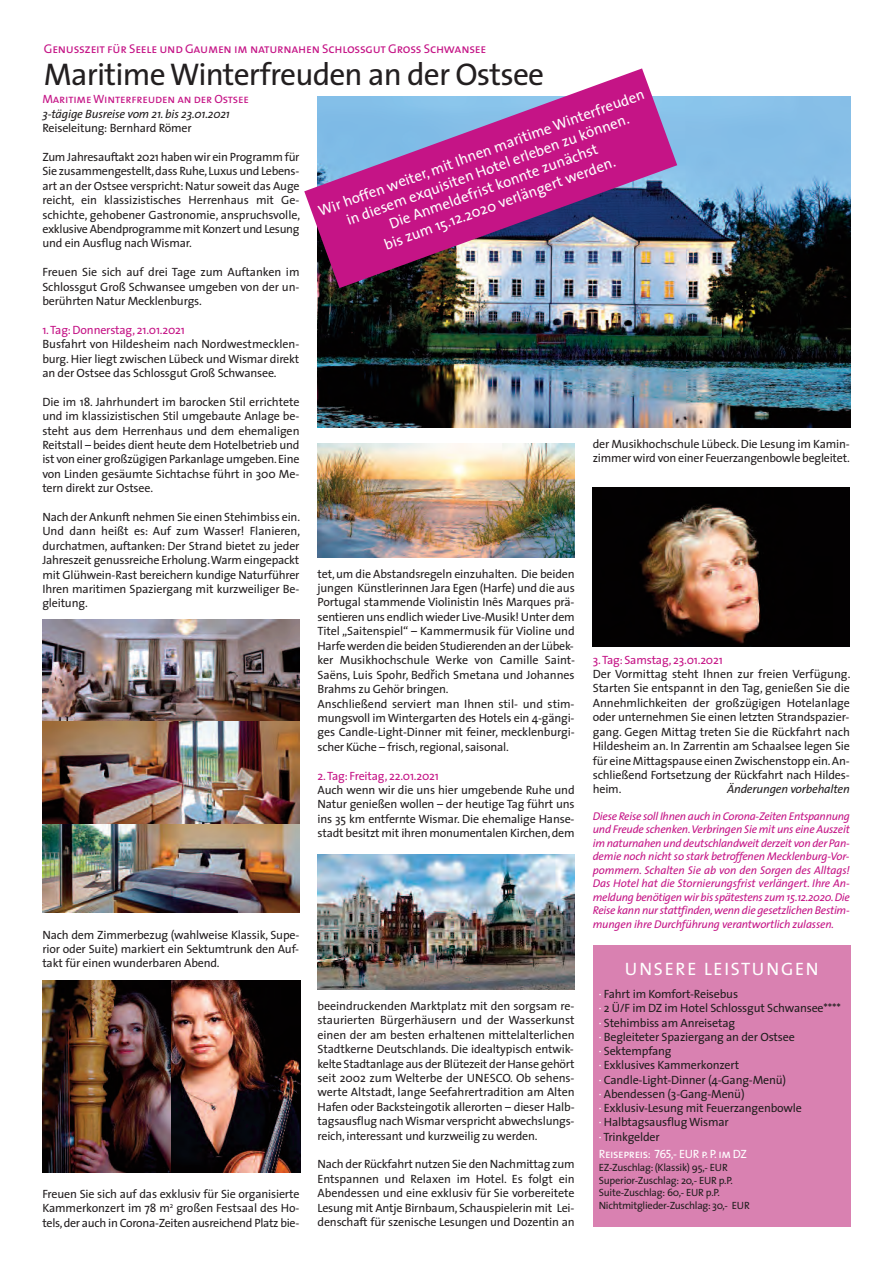
<style>
.page{position:relative;width:893px;height:1263px;background:#fff}
.page>*{position:absolute;margin:0;border:0;box-sizing:border-box;transform-origin:0 0}
.t1{font:31.5px "The Sans";letter-spacing:-.025em;color:#231f20}
.t2{font:18px "The Sans Caps";letter-spacing:.1em;color:#fff}
.t3{font:15px/18px "The Sans";color:#fff;text-align:center}
.t4{font:12.75px "The Sans Caps";letter-spacing:-.02em;color:#c51486}
.t5{font:12px/14.4px "The Sans";letter-spacing:-.015em;color:#231f20;text-align:justify}
.t6{font:12px "The Sans";letter-spacing:-.015em;color:#c51486}
.t7{font:italic 12px "The Sans";letter-spacing:-.015em;color:#231f20}
.t8{font:12px "The Sans Caps";letter-spacing:-.015em;color:#c51486}
.t9{font:12px "The Sans Caps";letter-spacing:-.03em;color:#fff}
.t10{font:italic 11.25px/13.5px "The Sans";letter-spacing:-.015em;color:#c51486;text-align:justify}
.t11{font:10.5px/12.8px "The Sans";letter-spacing:-.025em;color:#231f20}
.s1{font-family:"Tahoma"}
.s2{color:#fff}
</style>
<div class="page">
<img style="left:318px;top:97px;width:532px;height:331px">
<div style="left:593px;top:945px;width:257px;height:281px;background:#d981b1"></div>
<img style="left:42px;top:620px;width:258px;height:101px">
<img style="left:42px;top:721px;width:258px;height:191px">
<img style="left:43px;top:824px;width:257px;height:88px">
<img style="left:592px;top:488px;width:258px;height:158px">
<img style="left:318px;top:854px;width:257px;height:136px">
<img style="left:43px;top:980px;width:129px;height:192px">
<img style="left:172px;top:980px;width:129px;height:192px">
<img style="left:318px;top:444px;width:257px;height:113px">
<img style="left:304px;top:68px;width:373px;height:220px">
<p class="t4" style="left:44px;top:45px;width:444px">Genusszeit für Seele und Gaumen im naturnahen Schlossgut Gross Schwansee</p>
<h1 class="t1" style="left:44px;top:62px;width:502px">Maritime Winterfreuden an der Ostsee</h1>
<p class="t8" style="left:42px;top:95px;width:208px">Maritime Winterfreuden an der Ostsee</p>
<p class="t7" style="left:42px;top:109px;width:189px">3-tägige Busreise vom 21. bis 23.01.2021</p>
<p class="t5" style="left:42px;top:122px;width:151px">Reiseleitung: Bernhard Römer</p>
<p class="t5" style="left:42px;top:151px;width:259px">Zum Jahresauftakt 2021 haben wir ein Programm für Sie zusammengestellt, dass Ruhe, Luxus und Lebens&shy;art an der Ostsee verspricht: Natur soweit das Auge reicht, ein klassizistisches Herrenhaus mit Ge&shy;schichte, gehobener Gastronomie, anspruchsvolle, exklusive Abendprogramme mit Konzert und Lesung und ein Ausflug nach Wismar.</p>
<p class="t5" style="left:42px;top:266px;width:259px">Freuen Sie sich auf drei Tage zum Auftanken im Schlossgut Groß Schwansee umgeben von der un&shy;berührten Natur Mecklenburgs.</p>
<p class="t6" style="left:42px;top:325px;width:144px">1. Tag: Donnerstag, 21.01.2021</p>
<p class="t5" style="left:42px;top:338px;width:258px">Busfahrt von Hildesheim nach Nordwestmecklen&shy;burg. Hier liegt zwischen Lübeck und Wismar direkt an der Ostsee das Schlossgut Groß Schwansee.</p>
<p class="t5" style="left:42px;top:396px;width:259px">Die im 18. Jahrhundert im barocken Stil errichtete und im klassizistischen Stil umgebaute Anlage be&shy;steht aus dem Herrenhaus und dem ehemaligen Reitstall – beides dient heute dem Hotelbetrieb und ist von einer großzügigen Parkanlage umgeben. Eine von Linden gesäumte Sichtachse führt in 300 Me&shy;tern direkt zur Ostsee.</p>
<p class="t5" style="left:42px;top:511px;width:259px">Nach der Ankunft nehmen Sie einen Stehimbiss ein.<br>Und dann heißt es: Auf zum Wasser! Flanieren, durchatmen, auftanken: Der Strand bietet zu jeder Jahreszeit genussreiche Erholung. Warm eingepackt mit Glühwein-Rast bereichern kundige Naturführer Ihren maritimen Spaziergang mit kurzweiliger Be&shy;gleitung.</p>
<p class="t5" style="left:42px;top:928px;width:258px">Nach dem Zimmerbezug (wahlweise Klassik, Supe&shy;rior oder Suite) markiert ein Sektumtrunk den Auf&shy;takt für einen wunderbaren Abend.</p>
<p class="t5" style="left:42px;top:1188px;width:259px">Freuen Sie sich auf das exklusiv für Sie organisierte Kammerkonzert im 78 m<sup>2</sup> großen Festsaal des Ho&shy;tels, der auch in Corona-Zeiten ausreichend Platz bie-</p>
<p class="t3" style="left:316px;top:205px;width:347px;rotate:-20deg">Wir hoffen weiter, mit Ihnen maritime Winterfreuden in diesem exquisiten Hotel erleben zu können.<br>Die Anmeldefrist konnte zunächst<br>bis zum 15.12.2020 verlängert werden.</p>
<p class="t5" style="left:593px;top:438px;width:259px">der Musikhochschule Lübeck. Die Lesung im Kamin&shy;zimmer wird von einer Feuerzangenbowle begleitet.</p>
<p class="t5" style="left:318px;top:567px;width:259px;text-align:left">tet, um die Abstandsregeln einzuhalten. Die beiden jungen Künstlerinnen Jara Egen (Harfe) und die aus Portugal stammende Violinistin Inês Marques prä&shy;sentieren uns endlich wieder Live-Musik! Unter dem Titel „Saitenspiel“ – Kammermusik für Violine und Harfe werden die beiden Studierenden an der Lübek&shy;ker Musikhochschule Werke von Camille Saint-Saëns, Luis Spohr, Bed<span class="s1">ř</span>ich Smetana und Johannes Brahms zu Gehör bringen.<br>Anschließend serviert man Ihnen stil- und stim&shy;mungsvoll im Wintergarten des Hotels ein 4-gängi&shy;ges Candle-Light-Dinner mit feiner, mecklenburgi&shy;scher Küche – frisch, regional, saisonal.</p>
<p class="t6" style="left:318px;top:771px;width:123px">2. Tag: Freitag, 22.01.2021</p>
<p class="t5" style="left:318px;top:784px;width:259px">Auch wenn wir die uns hier umgebende Ruhe und Natur genießen wollen – der heutige Tag führt uns ins 35 km entfernte Wismar. Die ehemalige Hanse&shy;stadt besitzt mit ihren monumentalen Kirchen, dem</p>
<p class="t5" style="left:318px;top:1000px;width:259px">beeindruckenden Marktplatz mit den sorgsam re&shy;staurierten Bürgerhäusern und der Wasserkunst einen der am besten erhaltenen mittelalterlichen Stadtkerne Deutschlands. Die idealtypisch entwik&shy;kelte Stadtanlage aus der Blütezeit der Hanse gehört seit 2002 zum Welterbe der UNESCO. Ob sehens&shy;werte Altstadt, lange Seefahrertradition am Alten Hafen oder Backsteingotik allerorten – dieser Halb&shy;tagsausflug nach Wismar verspricht abwechslungs&shy;reich, interessant und kurzweilig zu werden.</p>
<p class="t5" style="left:318px;top:1158px;width:259px">Nach der Rückfahrt nutzen Sie den Nachmittag zum Entspannen und Relaxen im Hotel. Es folgt ein Abendessen und eine exklusiv für Sie vorbereitete Lesung mit Antje Birnbaum, Schauspielerin mit Lei&shy;denschaft für szenische Lesungen und Dozentin an</p>
<p class="t6" style="left:593px;top:655px;width:132px">3. Tag: Samstag, 23.01.2021</p>
<p class="t5" style="left:593px;top:668px;width:259px">Der Vormittag steht Ihnen zur freien Verfügung.<br>Starten Sie entspannt in den Tag, genießen Sie die Annehmlichkeiten der großzügigen Hotelanlage oder unternehmen Sie einen letzten Strandspazier&shy;gang. Gegen Mittag treten Sie die Rückfahrt nach Hildesheim an. In Zarrentin am Schaalsee legen Sie für eine Mittagspause einen Zwischenstopp ein. An&shy;schließend Fortsetzung der Rückfahrt nach Hildes&shy;heim.</p>
<p class="t7" style="left:727px;top:784px;width:124px">Änderungen vorbehalten</p>
<p class="t10" style="left:593px;top:810px;width:259px">Diese Reise soll Ihnen auch in Corona-Zeiten Entspannung und Freude schenken. Verbringen Sie mit uns eine Auszeit im naturnahen und deutschlandweit derzeit von der Pan&shy;demie noch nicht so stark betroffenen Mecklenburg-Vor&shy;pommern. Schalten Sie ab von den Sorgen des Alltags!<br>Das Hotel hat die Stornierungsfrist verlängert. Ihre An&shy;meldung benötigen wir bis spätestens zum 15.12.2020. Die Reise kann nur stattfinden, wenn die gesetzlichen Bestim&shy;mungen ihre Durchführung verantwortlich zulassen.</p>
<h2 class="t2" style="left:625px;top:963px;width:195px">UNSERE LEISTUNGEN</h2>
<p class="t5" style="left:599px;top:988px;width:244px;text-align:left"><span class="s2">·</span> Fahrt im Komfort-Reisebus<br><span class="s2">·</span> 2 Ü/F im DZ im Hotel Schlossgut Schwansee**** <span class="s2">·</span> Stehimbiss am Anreisetag<br><span class="s2">·</span> Begleiteter Spaziergang an der Ostsee<br><span class="s2">·</span> Sektempfang<br><span class="s2">·</span> Exklusives Kammerkonzert<br><span class="s2">·</span> Candle-Light-Dinner (4-Gang-Menü)<br><span class="s2">·</span> Abendessen (3-Gang-Menü)<br><span class="s2">·</span> Exklusiv-Lesung mit Feuerzangenbowle<br><span class="s2">·</span> Halbtagsausflug Wismar<br><span class="s2">·</span> Trinkgelder</p>
<p class="t9" style="left:599px;top:1150px;width:150px">Reisepreis: 765,- EUR p. P. im DZ</p>
<p class="t11" style="left:599px;top:1162px;width:153px">EZ-Zuschlag: (Klassik) 95,- EUR Superior-Zuschlag: 20,- EUR p.P.<br>Suite-Zuschlag: 60,- EUR p.P.<br>Nichtmitglieder-Zuschlag: 30,- EUR</p>
</div>
